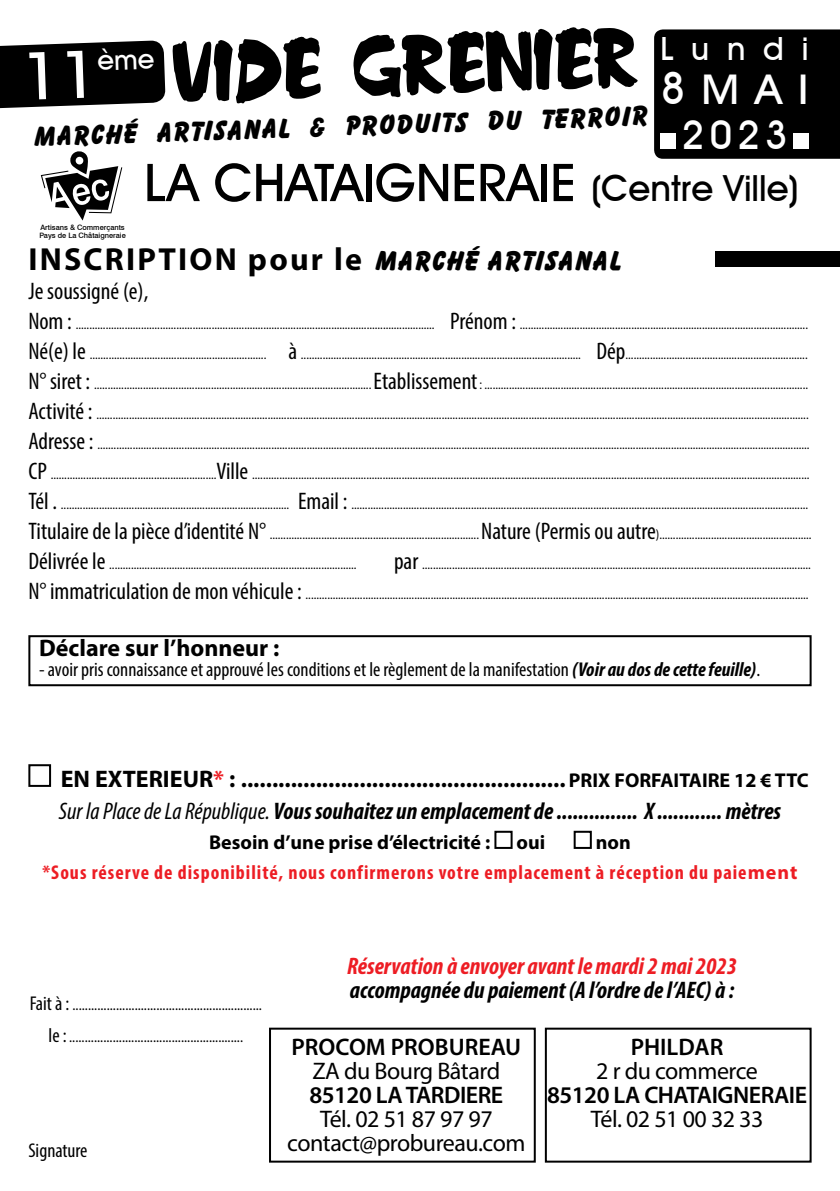
<style>
.page{position:relative;width:840px;height:1191px;background:#fff}
.page>*{position:absolute;margin:0;border:0;box-sizing:border-box;transform-origin:0 0}
.t1{font:64.4px "Anderson Fireball XL5";color:#000}
.t2{font:500 52.4px "Avant Garde IT Cby BT";color:#000}
.t3{font:500 41px "Avant Garde IT Cby BT";color:#fff;scale:1.09 1}
.t4{font:500 39.2px "Avant Garde IT Cby BT";color:#fff}
.t5{font:700 32px "Myriad Pro";letter-spacing:.07em;color:#000}
.t6{font:500 32px "Avant Garde IT Cby BT";letter-spacing:.555em;color:#fff}
.t7{font:26px "Balloon";color:#000}
.t8{font:700 24px/32px "Myriad Pro";color:#000}
.t9{font:24px/24px "Myriad Pro";letter-spacing:-.02em;color:#000;text-align:center}
.t10{font:italic 700 condensed 24px "Myriad Pro";color:#000}
.t11{font:italic 700 condensed 24px "Myriad Pro";color:#ed1d24}
.t12{font:600 24px "Myriad Pro";letter-spacing:-.02em;color:#000}
.t13{font:600 24px "Myriad Pro";color:#000}
.t14{font:condensed 24px "Myriad Pro";color:#000}
.t15{font:condensed 20px "Myriad Pro";color:#000}
.t16{font:700 condensed 20px/30px "Myriad Pro";letter-spacing:.05em;color:#ed1d24}
.t17{font:700 20px "Myriad Pro";color:#000}
.t18{font:condensed 16px/32px "Myriad Pro";color:#000;text-align:center}
.t19{font:condensed 14px/30px "Myriad Pro";color:#000}
.t20{font:500 7.4px/8.8px "Swiss 721 BT";color:#000}
.s1{font-family:"Avant Garde IT Cby BT";font-weight:500;font-size:66.2px;color:#fff}
.s2{font-size:44px}
.s3{font-size:36px}
.s4{font-family:"Balloon";font-weight:400;font-size:26px}
.s5{font-size:24px}
.s6{font-weight:700;font-style:italic}
.s7{color:#ed1d24}
.s8{font-size:20px}
.s9{font-weight:400;font-style:italic;font-stretch:condensed}
.s10{font-style:italic;font-stretch:condensed}
.s11{font-stretch:normal;color:#000}
.s12{font-stretch:normal}
</style>
<div class="page">
<div style="left:714px;top:252px;width:125px;height:15px;background:#000"></div>
<div style="left:28px;top:764px;width:23px;height:23px;border:2px solid #000"></div>
<div style="left:494px;top:830px;width:18px;height:19px;border:2px solid #000"></div>
<div style="left:573px;top:830px;width:18px;height:19px;border:2px solid #000"></div>
<div style="left:28px;top:635px;width:783px;height:51px;border:2px solid #000"></div>
<div style="left:269px;top:1027px;width:266px;height:135px;border:2px solid #000"></div>
<div style="left:544px;top:1027px;width:267px;height:135px;border:2px solid #000"></div>
<svg style="left:41px;top:151px;width:81px;height:69px"></svg>
<div style="left:654px;top:29px;width:185px;height:130px;background:#000"></div>
<div style="left:660px;top:133px;width:15px;height:15px;background:#fff"></div>
<div style="left:792px;top:133px;width:16px;height:15px;background:#fff"></div>
<svg style="left:0;top:40px;width:165px;height:69px;background:#1b1b1b"></svg>
<h1 class="t1" style="left:21px;top:44px;width:617px;rotate:-2deg"><span class="s1">11</span> VIDE GRENIER</h1>
<h3 class="t6" style="left:660px;top:29px;width:149px">Lundi</h3>
<h3 class="t3" style="left:660px;top:65px;width:137px"><span class="s2">8</span>MAI</h3>
<h3 class="t4" style="left:681px;top:111px;width:107px">2023</h3>
<h3 class="t7" style="left:31px;top:121px;width:615px;rotate:-2deg">MARCHÉ ARTISANAL &amp; PRODUITS DU TERROIR</h3>
<p class="t20" style="left:39px;top:222px;width:88px">Artisans &amp; Commerçants<br>Pays de La Châtaigneraie</p>
<h2 class="t2" style="left:144px;top:151px;width:655px">LA CHATAIGNERAIE <span class="s3">(Centre Ville)</span></h2>
<h3 class="t5" style="left:28px;top:239px;width:592px">INSCRIPTION pour le <span class="s4">MARCHÉ ARTISANAL</span></h3>
<h3 class="t14" style="left:28px;top:277px;width:121px">Je soussigné (e),</h3>
<p class="t19" style="left:28px;top:309px;width:784px"><span class="s5">Nom :</span> .................................................................................................................................... <span class="s5">Prénom :</span> ..........................................................................................................<br><span class="s5">Né(e) le</span> ................................................................. <span class="s5">à</span> ....................................................................................................... <span class="s5">Dép</span>...................................................................<br><span class="s5">N° siret :</span> ...................................................................................................... <span class="s5">Etablissement</span> : .......................................................................................................................<br><span class="s5">Activité :</span> ......................................................................................................................................................................................................................................................................<br><span class="s5">Adresse :</span> ......................................................................................................................................................................................................................................................................<br><span class="s5">CP</span> .............................................................<span class="s5">Ville</span> .............................................................................................................................................................................................................<br><span class="s5">Tél .</span> .................................................................................... <span class="s5">Email :</span> ........................................................................................................................................................................<br><span class="s5">Titulaire de la pièce d’identité N°</span> ............................................................................. <span class="s5">Nature (Permis ou autre</span>)........................................................<br><span class="s5">Délivrée le</span> ...........................................................................................</p>
<p class="t19" style="left:28px;top:549px;width:783px;text-align:right"><span class="s5">par</span> ...............................................................................................................................................<br><span class="s5">N° immatriculation de mon véhicule :</span> .........................................................................................................................................................................................</p>
<h3 class="t8" style="left:39px;top:631px;width:241px">Déclare sur l’honneur :</h3>
<h3 class="t15" style="left:39px;top:657px;width:722px">- avoir pris connaissance et approuvé les conditions et le règlement de la manifestation <span class="s6">(Voir au dos de cette feuille)</span>.</h3>
<h3 class="t8" style="left:59px;top:762px;width:751px">EN EXTERIEUR<span class="s7">*</span> : .................................................... <span class="s8">PRIX FORFAITAIRE 12 € TTC<br></span><span class="s9">Sur la Place de La République.</span> <span class="s10">Vous souhaitez un emplacement de ............... X ............ mètres</span></h3>
<h3 class="t17" style="left:209px;top:829px;width:282px">Besoin d’une prise d’électricité :</h3>
<h3 class="t17" style="left:516px;top:829px;width:30px">oui</h3>
<h3 class="t16" style="left:43px;top:827px;width:756px;text-indent:553px"><span class="s11">non<br></span>*Sous réserve de disponibilité, nous confirmerons votre emplacement à réception du paie<span class="s12">ment</span></h3>
<p class="t18" style="left:30px;top:988px;width:234px"><span class="s8">Fait à :</span> ............................................................. <span class="s8">le :</span> ........................................................</p>
<h3 class="t15" style="left:28px;top:1138px;width:61px">Signature</h3>
<h3 class="t11" style="left:347px;top:950px;width:391px">Réservation à envoyer avant le mardi 2 mai 2023</h3>
<h3 class="t10" style="left:349px;top:974px;width:385px">accompagnée du paiement (A l’ordre de l’AEC) à :</h3>
<h3 class="t13" style="left:291px;top:1031px;width:231px">PROCOM PROBUREAU</h3>
<h3 class="t9" style="left:312px;top:1058px;width:189px">ZA du Bourg Bâtard</h3>
<h3 class="t12" style="left:309px;top:1079px;width:195px">85120 LA TARDIERE</h3>
<h3 class="t9" style="left:287px;top:1106px;width:239px">Tél. 02 51 87 97 97 contact@probureau.com</h3>
<h3 class="t13" style="left:630px;top:1031px;width:94px">PHILDAR</h3>
<h3 class="t9" style="left:596px;top:1058px;width:163px">2 r du commerce</h3>
<h3 class="t12" style="left:546px;top:1079px;width:261px">85120 LA CHATAIGNERAIE</h3>
<h3 class="t9" style="left:590px;top:1106px;width:174px">Tél. 02 51 00 32 33</h3>
</div>
